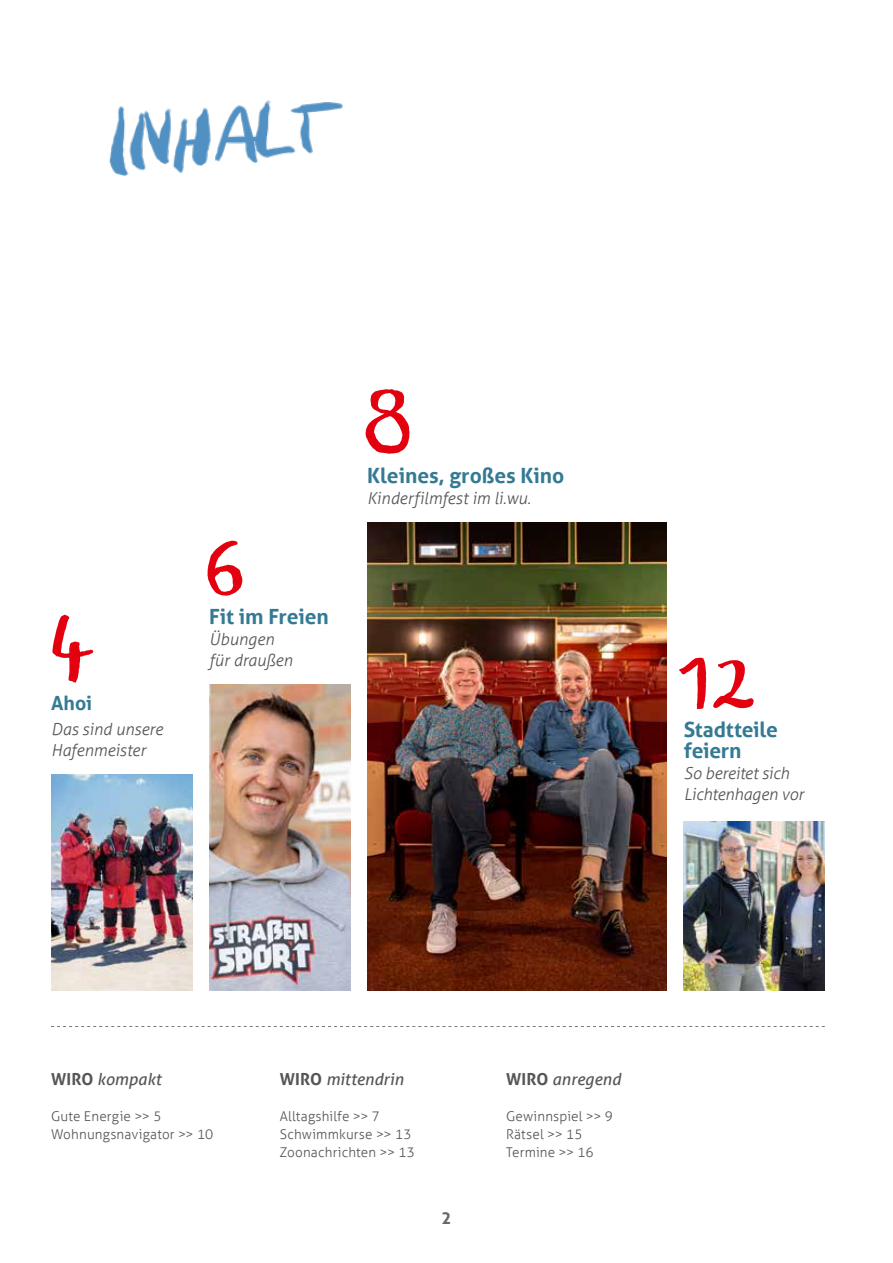
<style>
.page{position:relative;width:893px;height:1263px;background:#fff}
.page>*{position:absolute;margin:0;border:0;box-sizing:border-box;transform-origin:0 0}
.t1{font:700 21px/21px "Aller";letter-spacing:-.005em;color:#347a93}
.t2{font:700 19.5px "Aller";color:#347a93}
.t3{font:italic 300 16.5px/21px "Aller";letter-spacing:-.005em;color:#565656}
.t4{font:italic 16.5px "Aller";color:#565656}
.t5{font:700 16.5px "Aller";color:#65686c}
.t6{font:300 13.5px/18px "Aller";letter-spacing:.01em;color:#565656}
.s1{font-weight:700;font-style:normal}
</style>
<div class="page">
<svg style="left:51px;top:1026px;width:774px;height:1px"></svg>
<img style="left:109px;top:100px;width:234px;height:76px">
<div style="left:272px;top:118px;width:12px;height:13px;background:#fff"></div>
<img style="left:52px;top:614px;width:42px;height:69px">
<img style="left:51px;top:774px;width:141px;height:216px">
<img style="left:698px;top:660px;width:56px;height:49px">
<img style="left:679px;top:657px;width:52px;height:51px">
<img style="left:684px;top:822px;width:141px;height:168px">
<img style="left:209px;top:684px;width:141px;height:306px">
<img style="left:367px;top:522px;width:300px;height:468px">
<img style="left:207px;top:540px;width:36px;height:56px">
<img style="left:365px;top:389px;width:45px;height:65px">
<h2 class="t2" style="left:51px;top:691px;width:43px">Ahoi</h2>
<p class="t3" style="left:51px;top:719px;width:113px">Das sind unsere<br>Hafenmeister</p>
<h1 class="t1" style="left:209px;top:606px;width:121px">Fit im Freien</h1>
<p class="t3" style="left:209px;top:629px;width:85px">Übungen für draußen</p>
<h1 class="t1" style="left:367px;top:465px;width:199px">Kleines, großes Kino</h1>
<p class="t3" style="left:367px;top:488px;width:165px">Kinderfilmfest im li.wu.</p>
<h1 class="t1" style="left:684px;top:719px;width:96px">Stadtteile feiern</h1>
<p class="t3" style="left:684px;top:762px;width:122px">So bereitet sich<br>Lichtenhagen vor</p>
<p class="t4" style="left:51px;top:1069px;width:112px"><span class="s1">WIRO</span> kompakt</p>
<p class="t6" style="left:51px;top:1107px;width:164px">Gute Energie &gt;&gt; 5<br>Wohnungsnavigator &gt;&gt; 10</p>
<p class="t4" style="left:280px;top:1069px;width:125px"><span class="s1">WIRO</span> mittendrin</p>
<p class="t6" style="left:280px;top:1107px;width:137px">Alltagshilfe &gt;&gt; 7<br>Schwimmkurse &gt;&gt; 13<br>Zoonachrichten &gt;&gt; 13</p>
<p class="t5" style="left:442px;top:1208px;width:11px">2</p>
<p class="t4" style="left:506px;top:1069px;width:116px"><span class="s1">WIRO</span> anregend</p>
<p class="t6" style="left:506px;top:1107px;width:109px">Gewinnspiel &gt;&gt; 9<br>Rätsel &gt;&gt; 15<br>Termine &gt;&gt; 16</p>
</div>
